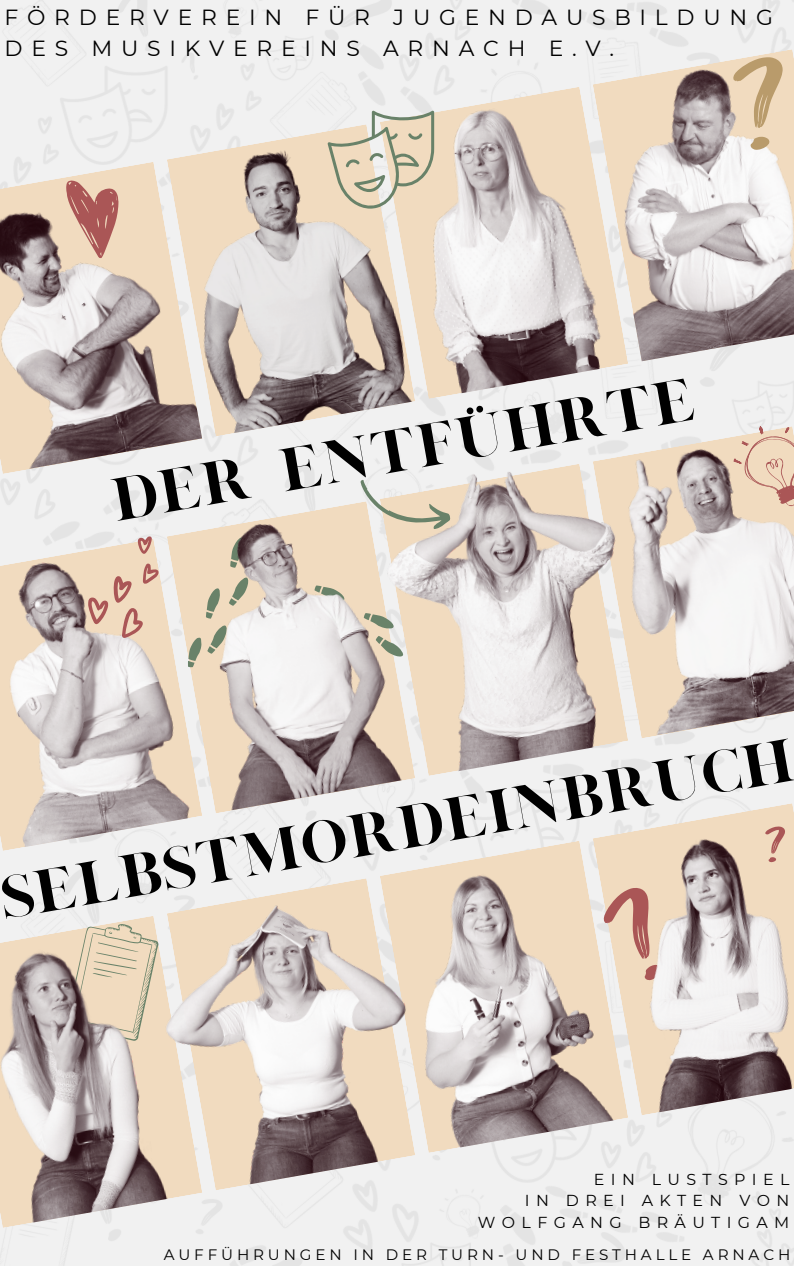
<style>
.page{position:relative;width:794px;height:1266px;background:#fff}
.page>*{position:absolute;margin:0;border:0;box-sizing:border-box;transform-origin:0 0}
.t1{font:48.75px "London";color:#000}
.t2{font:21.9px/30.4px "Montserrat";letter-spacing:.4em;color:#000}
.t3{font:15.9px "Montserrat";letter-spacing:.4em;color:#000}
.t4{font:15.08px "Montserrat";letter-spacing:.255em;color:#000}
</style>
<div class="page">
<img style="left:0;top:0;width:793px;height:1266px">
<svg style="left:0;top:1194px;width:202px;height:34px"></svg>
<svg style="left:379px;top:840px;width:249px;height:313px;fill:#f1f1f1"></svg>
<svg style="left:592px;top:803px;width:201px;height:312px;fill:#f1f1f1"></svg>
<img style="left:167px;top:120px;width:247px;height:316px">
<img style="left:0;top:146px;width:202px;height:334px">
<img style="left:396px;top:85px;width:227px;height:311px">
<img style="left:588px;top:27px;width:205px;height:334px">
<img style="left:597px;top:391px;width:196px;height:345px">
<img style="left:0;top:534px;width:202px;height:313px">
<img style="left:369px;top:449px;width:286px;height:329px">
<img style="left:175px;top:498px;width:238px;height:313px">
<svg style="left:327px;top:111px;width:107px;height:97px"></svg>
<svg style="left:65px;top:174px;width:61px;height:88px;background:#d4a695"></svg>
<svg style="left:88px;top:536px;width:71px;height:102px;background:#e5c9b4"></svg>
<svg style="left:352px;top:479px;width:101px;height:57px"></svg>
<svg style="left:732px;top:426px;width:61px;height:81px;background:#e8cdb6"></svg>
<img style="left:604px;top:817px;width:189px;height:296px">
<img style="left:144px;top:881px;width:297px;height:313px">
<img style="left:0;top:905px;width:178px;height:320px">
<img style="left:385px;top:851px;width:232px;height:301px">
<svg style="left:731px;top:54px;width:59px;height:98px;background:#f0dcc3"></svg>
<svg style="left:764px;top:825px;width:20px;height:37px"></svg>
<svg style="left:595px;top:881px;width:87px;height:106px"></svg>
<p class="t2" style="left:4px;top:2px;width:769px">FÖRDERVEREIN FÜR JUGENDAUSBILDUNG<br>DES MUSIKVEREINS ARNACH E.V.</p>
<p class="t1" style="left:106px;top:468px;width:593px;rotate:-10deg">Der entführte</p>
<p class="t1" style="left:-5px;top:866px;width:806px;rotate:-10deg">Selbstmordeinbruch</p>
<p class="t3" style="left:593px;top:1169px;width:197px">EIN LUSTSPIEL</p>
<p class="t3" style="left:524px;top:1191px;width:266px">IN DREI AKTEN VON</p>
<p class="t3" style="left:477px;top:1213px;width:313px">WOLFGANG BRÄUTIGAM</p>
<p class="t4" style="left:164px;top:1245px;width:627px">AUFFÜHRUNGEN IN DER TURN- UND FESTHALLE ARNACH</p>
</div>
